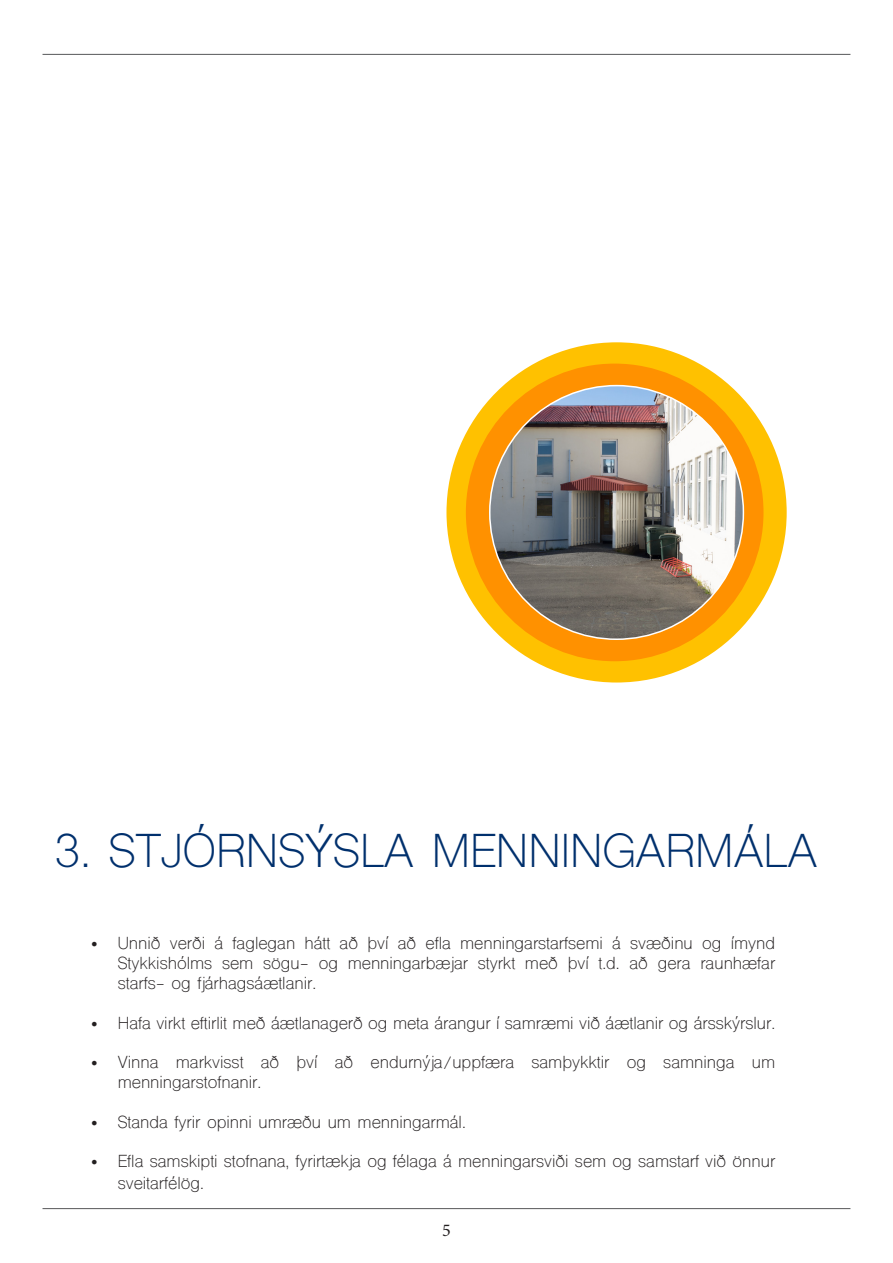
<style>
.page{position:relative;width:893px;height:1263px;background:#fff}
.page>*{position:absolute;margin:0;border:0;box-sizing:border-box;transform-origin:0 0}
.t1{font:45px "Shree Dev 0714";color:#00306d}
.t2{font:18px "Minion Pro";color:#231f20}
.t3{font:16.5px/19.8px "Shree Dev 0714";color:#231f20}
</style>
<div class="page">
<hr style="left:43px;top:54px;width:807px;height:1px;background:#57585a">
<hr style="left:43px;top:1208px;width:807px;height:1px;background:#57585a">
<div style="left:446px;top:342px;width:341px;height:340px;background:#ffc100;border-radius:50%"></div>
<div style="left:466px;top:364px;width:297px;height:297px;background:#ff9100;border-radius:50%"></div>
<img style="left:490px;top:386px;width:253px;height:253px;border-radius:127px">
<p class="t1" style="left:54px;top:823px;width:765px">3. STJÓRNSÝSLA MENNINGARMÁLA</p>
<p class="t3" style="left:118px;top:935px;width:659px;text-align:justify;text-indent:-27px">• Unnið verði á faglegan hátt að því að efla menningarstarfsemi á svæðinu og ímynd Stykkishólms sem sögu- og menningarbæjar styrkt með því t.d. að gera raunhæfar starfs- og fjárhagsáætlanir.</p>
<p class="t3" style="left:91px;top:1015px;width:686px">• Hafa virkt eftirlit með áætlanagerð og meta árangur í samræmi við áætlanir og ársskýrslur.</p>
<p class="t3" style="left:118px;top:1054px;width:659px;text-indent:-27px">• Vinna markvisst að því að endurnýja/uppfæra samþykktir og samninga um menningarstofnanir.</p>
<p class="t3" style="left:91px;top:1114px;width:377px">• Standa fyrir opinni umræðu um menningarmál.</p>
<p class="t3" style="left:118px;top:1152px;width:659px;line-height:21.6px;text-indent:-27px">• Efla samskipti stofnana, fyrirtækja og félaga á menningarsviði sem og samstarf við önnur sveitarfélög.</p>
<p class="t2" style="left:442px;top:1218px;width:10px">5</p>
</div>
